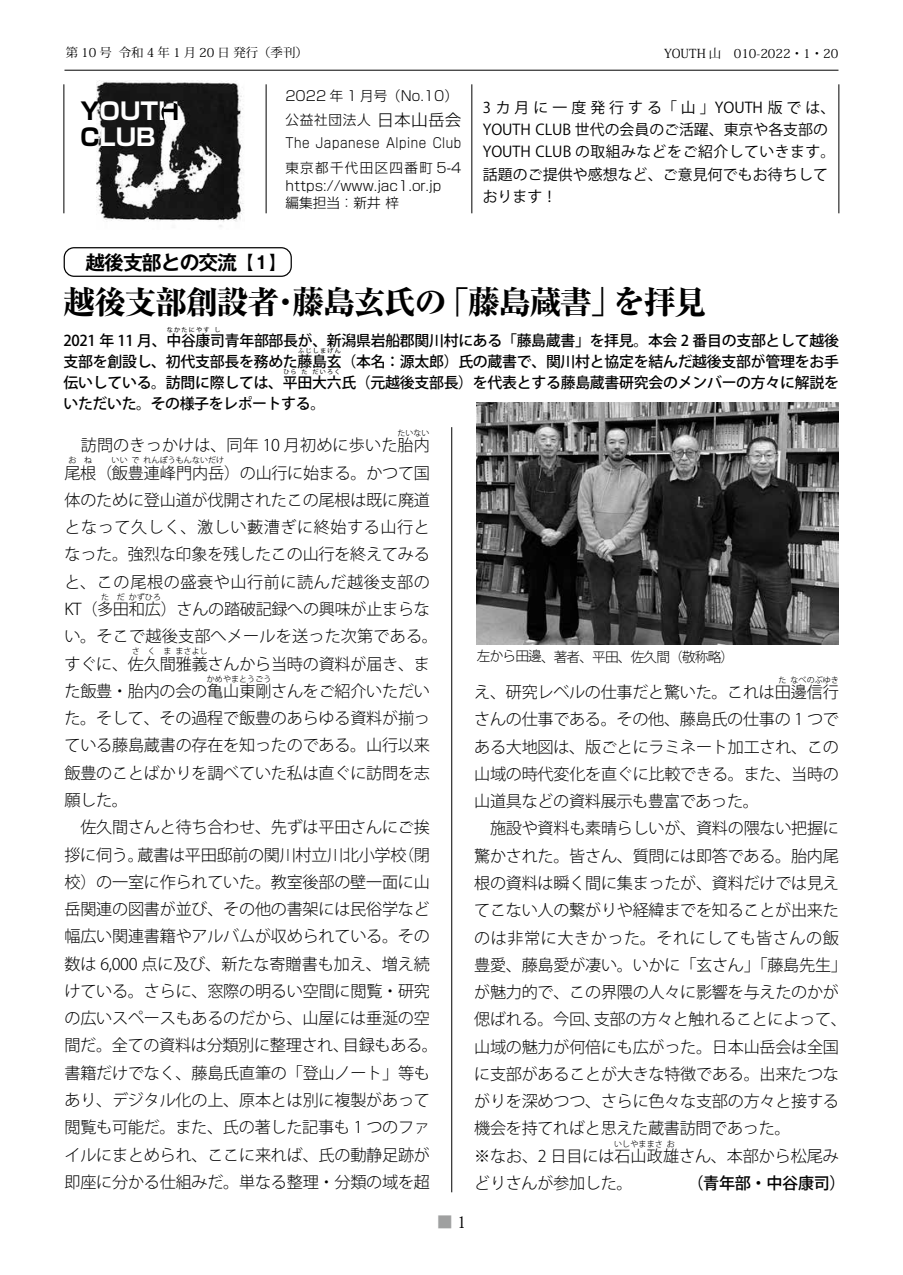
<style>
.page{position:relative;width:903px;height:1275px;background:#fff}
.page>*{position:absolute;margin:0;border:0;box-sizing:border-box;transform-origin:0 0}
.t1{font:800 32.2px "Ryumin Pr 5";letter-spacing:-.05em;color:#000}
.t2{font:700 23.62px/26.1px "Shin Go Pr 5";color:#fff}
.t3{font:700 19.78px "Gothic MB101 Pr 5 De";letter-spacing:-.05em;color:#000}
.t4{font:300 16.1px/27.3px "Koz Go Pro";letter-spacing:-.015em;color:#000}
.t5{font:300 16.1px/27.3px "Koz Go Pro";letter-spacing:.01em;color:#000}
.t6{font:16.1px "Koz Min Pr 6 N";color:#9fa0a0}
.t7{font:500 14.88px "Koz Go Pro";letter-spacing:-.015em;color:#000}
.t8{font:14.88px/22.4px "Koz Go Pro";letter-spacing:.01em;color:#000}
.t9{font:300 13.65px/24px "Shin Go Pr 5";letter-spacing:.045em;color:#000}
.t10{font:300 13.65px/17.3px "Shin Go Pr 5";color:#000}
.t11{font:300 13.65px "Koz Go Std";letter-spacing:-.065em;color:#000}
.t12{font:12.42px "Koz Min Pr 6 N";color:#000}
.t13{font:300 8.05px "Koz Go Pro";color:#000}
.t14{font:500 6.12px "Koz Go Pro";letter-spacing:.17em;color:#000}
.s1{color:#000}
.s2{font-size:16.1px}
.s3{font-size:17.32px}
.s4{font-weight:500}
</style>
<div class="page">
<hr style="left:64px;top:70px;width:774px;height:1px;background:#000">
<hr style="left:471px;top:84px;width:1px;height:129px;background:#000">
<hr style="left:266px;top:84px;width:1px;height:129px;background:#000">
<hr style="left:838px;top:84px;width:1px;height:129px;background:#000">
<hr style="left:64px;top:84px;width:1px;height:129px;background:#000">
<hr style="left:451px;top:427px;width:1px;height:765px;background:#000">
<img style="left:96px;top:80px;width:148px;height:147px">
<svg style="left:161px;top:103px;width:16px;height:17px"></svg>
<img style="left:477px;top:403px;width:362px;height:241px">
<div style="left:64px;top:247px;width:228px;height:30px;border:1px solid #000;border-radius:10px"></div>
<p class="t12" style="left:66px;top:46px;width:244px">第 10 号 令和 4 年 1 月 20 日 発行（季刊）</p>
<p class="t12" style="left:664px;top:46px;width:176px">YOUTH 山　010-2022・1・20</p>
<h2 class="t2" style="left:80px;top:96px;width:100px"><span class="s1">Y</span>OUTH<br><span class="s1">C</span>LUB</h2>
<p class="t9" style="left:285px;top:83px;width:177px">2022 年 1 月号（No.10）公益社団法人 <span class="s2">日本山岳会<br></span>The Japanese Alpine Club東京都千代田区四番町 5-4</p>
<p class="t10" style="left:285px;top:175px;width:157px">https://www.jac1.or.jp編集担当：新井 梓</p>
<p class="t3" style="left:85px;top:246px;width:203px">越後支部との交流<span class="s3">【１】</span></p>
<p class="t8" style="left:483px;top:97px;width:354px">3カ月に一度発行する「山」YOUTH版では、<br>YOUTH CLUB 世代の会員のご活躍、東京や各支部の<br>YOUTH CLUB の取組みなどをご紹介していきます。話題のご提供や感想など、ご意見何でもお待ちしております！</p>
<h1 class="t1" style="left:63px;top:277px;width:645px">越後支部創設者・藤島玄氏の「藤島蔵書」を拝見</h1>
<p class="t14" style="left:167px;top:326px;width:44px">なかたにやす</p>
<p class="t14" style="left:214px;top:326px;width:8px">し</p>
<p class="t7" style="left:64px;top:352px;width:777px">支部を創設し、初代支部長を務めた藤島玄（本名：源太郎）氏の蔵書で、関川村と協定を結んだ越後支部が管理をお手</p>
<p class="t7" style="left:64px;top:331px;width:777px">2021 年 11 月、中谷康司青年部部長が、新潟県岩船郡関川村にある「藤島蔵書」を拝見。本会 2 番目の支部として越後</p>
<p class="t14" style="left:298px;top:347px;width:44px">ふじしまげん</p>
<p class="t7" style="left:64px;top:373px;width:777px">伝いしている。訪問に際しては、平田大六氏（元越後支部長）を代表とする藤島蔵書研究会のメンバーの方々に解説を</p>
<p class="t14" style="left:283px;top:368px;width:15px">ひら</p>
<p class="t14" style="left:302px;top:368px;width:8px">た</p>
<p class="t14" style="left:313px;top:368px;width:30px">だいろく</p>
<p class="t7" style="left:64px;top:394px;width:263px">いただいた。その様子をレポートする。</p>
<p class="t13" style="left:397px;top:428px;width:34px">たいない</p>
<p class="t4" style="left:64px;top:459px;width:367px">尾根（飯豊連峰門内岳）の山行に始まる。かつて国</p>
<p class="t5" style="left:64px;top:432px;width:367px">　訪問のきっかけは、同年 10 月初めに歩いた胎内</p>
<p class="t13" style="left:68px;top:455px;width:10px">お</p>
<p class="t13" style="left:84px;top:455px;width:10px">ね</p>
<p class="t13" style="left:112px;top:455px;width:18px">いい</p>
<p class="t13" style="left:132px;top:455px;width:10px">で</p>
<p class="t13" style="left:144px;top:455px;width:82px">れんぽうもんないだけ</p>
<p class="t4" style="left:64px;top:486px;width:367px;text-align:justify">体のために登山道が伐開されたこの尾根は既に廃道となって久しく、激しい藪漕ぎに終始する山行となった。強烈な印象を残したこの山行を終えてみると、この尾根の盛衰や山行前に読んだ越後支部のKT（多田和広）さんの踏破記録への興味が止まらな</p>
<p class="t13" style="left:101px;top:592px;width:10px">た</p>
<p class="t13" style="left:117px;top:592px;width:10px">だ</p>
<p class="t13" style="left:129px;top:592px;width:34px">かずひろ</p>
<p class="t5" style="left:64px;top:623px;width:375px">い。そこで越後支部へメールを送った次第である。すぐに、佐久間雅義さんから当時の資料が届き、ま</p>
<p class="t13" style="left:132px;top:646px;width:10px">さ</p>
<p class="t13" style="left:148px;top:646px;width:10px">く</p>
<p class="t13" style="left:164px;top:646px;width:10px">ま</p>
<p class="t13" style="left:176px;top:646px;width:34px">まさよし</p>
<p class="t4" style="left:64px;top:677px;width:367px">た飯豊・胎内の会の亀山東剛さんをご紹介いただい</p>
<p class="t13" style="left:207px;top:673px;width:66px">かめやまとうごう</p>
<p class="t4" style="left:64px;top:705px;width:375px">た。そして、その過程で飯豊のあらゆる資料が揃っている藤島蔵書の存在を知ったのである。山行以来飯豊のことばかりを調べていた私は直ぐに訪問を志願した。<br>　佐久間さんと待ち合わせ、先ずは平田さんにご挨拶に伺う。蔵書は平田邸前の関川村立川北小学校（閉校）の一室に作られていた。教室後部の壁一面に山岳関連の図書が並び、その他の書架には民俗学など幅広い関連書籍やアルバムが収められている。その数は 6,000 点に及び、新たな寄贈書も加え、増え続けている。さらに、窓際の明るい空間に閲覧・研究の広いスペースもあるのだから、山屋には垂涎の空間だ。全ての資料は分類別に整理され、目録もある。書籍だけでなく、藤島氏直筆の「登山ノート」等もあり、デジタル化の上、原本とは別に複製があって閲覧も可能だ。また、氏の著した記事も 1 つのファイルにまとめられ、ここに来れば、氏の動静足跡が即座に分かる仕組みだ。単なる整理・分類の域を超</p>
<p class="t6" style="left:437px;top:1213px;width:32px">■ <span class="s1">1</span></p>
<p class="t11" style="left:477px;top:648px;width:259px">左から田邊、著者、平田、佐久間（敬称略）</p>
<p class="t13" style="left:778px;top:675px;width:10px">た</p>
<p class="t13" style="left:790px;top:675px;width:50px">なべのぶゆき</p>
<p class="t4" style="left:474px;top:706px;width:374px">さんの仕事である。その他、藤島氏の仕事の 1 つである大地図は、版ごとにラミネート加工され、この山域の時代変化を直ぐに比較できる。また、当時の山道具などの資料展示も豊富であった。<br>　施設や資料も素晴らしいが、資料の隈ない把握に驚かされた。皆さん、質問には即答である。胎内尾根の資料は瞬く間に集まったが、資料だけでは見えてこない人の繋がりや経緯までを知ることが出来たのは非常に大きかった。それにしても皆さんの飯豊愛、藤島愛が凄い。いかに「玄さん」「藤島先生」が魅力的で、この界隈の人々に影響を与えたのかが偲ばれる。今回、支部の方々と触れることによって、山域の魅力が何倍にも広がった。日本山岳会は全国に支部があることが大きな特徴である。出来たつながりを深めつつ、さらに色々な支部の方々と接する機会を持てればと思えた蔵書訪問であった。<br>※なお、2 日目には石山政雄さん、本部から松尾み</p>
<p class="t4" style="left:474px;top:678px;width:366px">え、研究レベルの仕事だと驚いた。これは田邊信行</p>
<p class="t13" style="left:614px;top:1138px;width:50px">いしやままさ</p>
<p class="t13" style="left:667px;top:1138px;width:10px">お</p>
<p class="t4" style="left:474px;top:1170px;width:373px">どりさんが参加した。　　　　<span class="s4">（青年部・中谷康司）</span></p>
</div>
